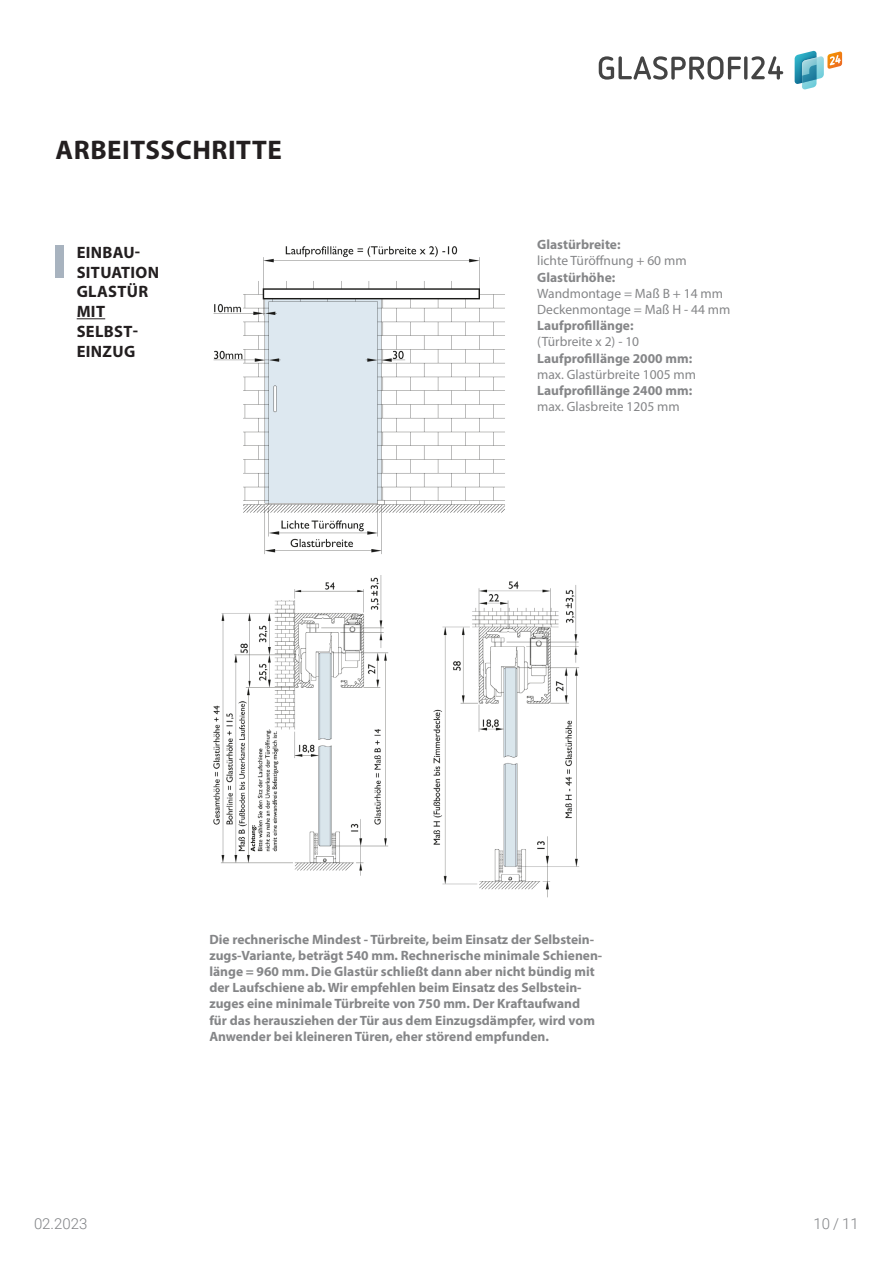
<style>
.page{position:relative;width:893px;height:1263px;background:#fff}
.page>*{position:absolute;margin:0;border:0;box-sizing:border-box;transform-origin:0 0}
.Überschrift_Myriad_Pro{font:700 27px "Myriad Pro";letter-spacing:.02em;color:#231f20}
.Kapitelüberschrift_Myriad_Prod{font:700 16.5px/19.8px "Myriad Pro";letter-spacing:.02em;color:#231f20}
.t1{font:300 15px "Roboto";color:#808285}
.Copy_Myriad_Prod{font:700 13.5px/16.2px "Myriad Pro";color:#858688}
.Copy_Myriad_Prod-2{font:13.5px "Myriad Pro";color:#858688}
</style>
<div class="page">
<svg style="left:77px;top:318px;width:28px;height:1px"></svg>
<img style="left:213px;top:246px;width:292px;height:308px">
<img style="left:213px;top:575px;width:176px;height:301px">
<img style="left:433px;top:581px;width:147px;height:317px">
<svg style="left:795px;top:51px;width:47px;height:38px"></svg>
<svg style="left:599px;top:56px;width:184px;height:24px"></svg>
<div style="left:55px;top:245px;width:9px;height:33px;background:#a8b3bf"></div>
<p class="Überschrift_Myriad_Pro" style="left:56px;top:132px;width:228px">ARBEITSSCHRITTE</p>
<p class="Kapitelüberschrift_Myriad_Prod" style="left:77px;top:242px;width:65px">EINBAU-</p>
<p class="Kapitelüberschrift_Myriad_Prod" style="left:77px;top:262px;width:84px">SITUATION<br>GLASTÜR</p>
<p class="Kapitelüberschrift_Myriad_Prod" style="left:77px;top:301px;width:30px">MIT</p>
<p class="Kapitelüberschrift_Myriad_Prod" style="left:77px;top:321px;width:63px">SELBST-</p>
<p class="Kapitelüberschrift_Myriad_Prod" style="left:77px;top:341px;width:60px">EINZUG</p>
<p class="Copy_Myriad_Prod" style="left:537px;top:236px;width:85px">Glastürbreite:</p>
<p class="Copy_Myriad_Prod-2" style="left:537px;top:252px;width:151px">lichte Türöffnung + 60 mm</p>
<p class="Copy_Myriad_Prod" style="left:537px;top:268px;width:80px">Glastürhöhe:</p>
<p class="Copy_Myriad_Prod-2" style="left:537px;top:285px;width:187px">Wandmontage = Maß B + 14 mm</p>
<p class="Copy_Myriad_Prod-2" style="left:537px;top:301px;width:195px">Deckenmontage = Maß H - 44 mm</p>
<p class="Copy_Myriad_Prod" style="left:537px;top:317px;width:98px">Laufprofillänge:</p>
<p class="Copy_Myriad_Prod-2" style="left:537px;top:333px;width:103px">(Türbreite x 2) - 10</p>
<p class="Copy_Myriad_Prod" style="left:537px;top:349px;width:157px">Laufprofillänge 2000 mm:</p>
<p class="Copy_Myriad_Prod-2" style="left:537px;top:366px;width:160px">max. Glastürbreite 1005 mm</p>
<p class="Copy_Myriad_Prod" style="left:537px;top:382px;width:157px">Laufprofillänge 2400 mm:</p>
<p class="Copy_Myriad_Prod-2" style="left:537px;top:398px;width:144px">max. Glasbreite 1205 mm</p>
<p class="Copy_Myriad_Prod" style="left:209px;top:930px;width:394px">Die rechnerische Mindest - Türbreite, beim Einsatz der Selbstein&shy;zugs-Variante, beträgt 540 mm. Rechnerische minimale Schienen&shy;länge = 960 mm. Die Glastür schließt dann aber nicht bündig mit der Laufschiene ab. Wir empfehlen beim Einsatz des Selbstein&shy;zuges eine minimale Türbreite von 750 mm. Der Kraftaufwand<br>für das herausziehen der Tür aus dem Einzugsdämpfer, wird vom Anwender bei kleineren Türen, eher störend empfunden.</p>
<p class="t1" style="left:34px;top:1213px;width:55px">02.2023</p>
<p class="t1" style="left:814px;top:1213px;width:47px">10 / 11</p>
</div>
